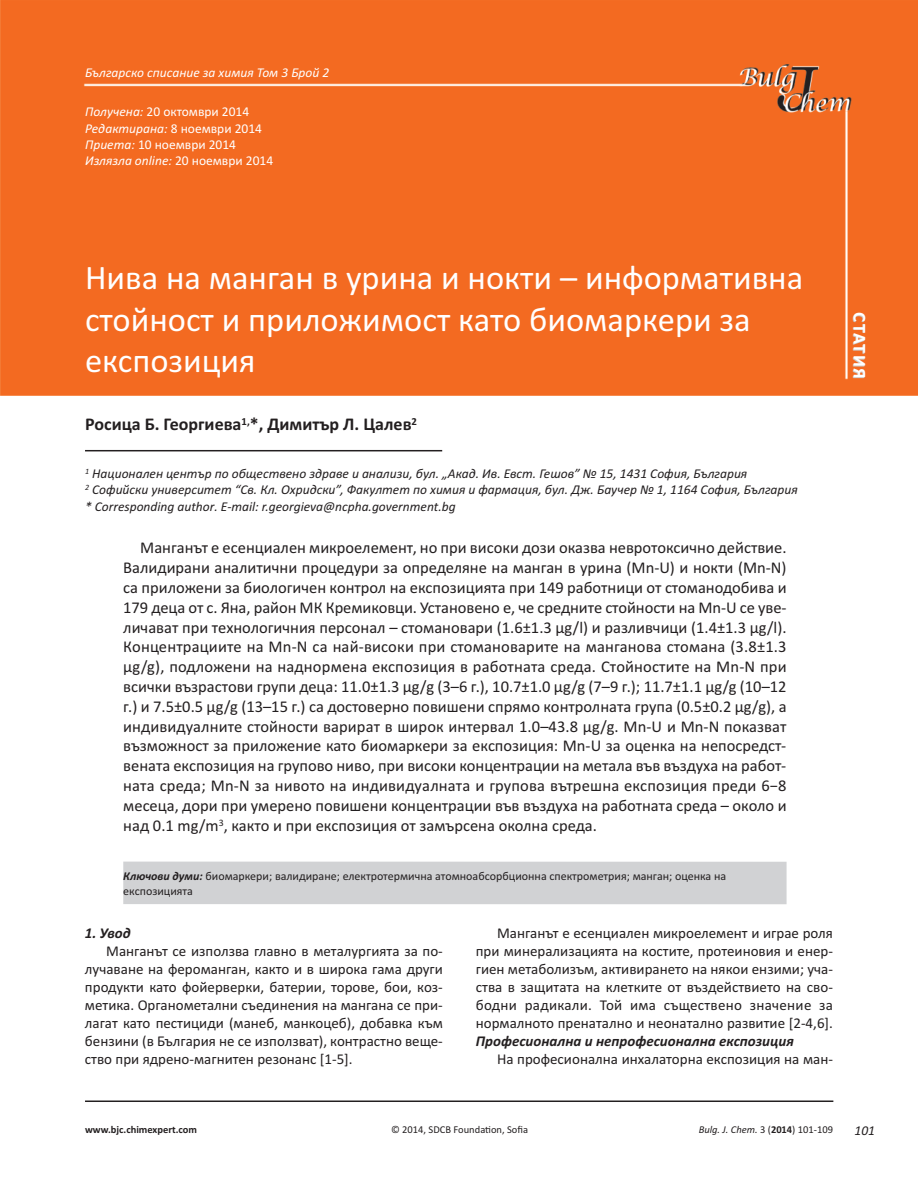
<style>
.page{position:relative;width:918px;height:1188px;background:#fff}
.page>*{position:absolute;margin:0;border:0;box-sizing:border-box;transform-origin:0 0}
.t1{font:34.5px/41.4px "Calibri";color:#fff}
.t2{font:700 18px "Calibri";color:#231f20}
.t3{font:700 18px "Calibri";letter-spacing:.09em;color:#fff}
.t4{font:16.5px/19.8px "Calibri";color:#231f20;text-align:justify}
.t5{font:15px/18px "Calibri";color:#231f20;text-align:justify}
.t6{font:italic 700 15px "Calibri";color:#231f20}
.t7{font:italic 13.5px/16.5px "Calibri";color:#231f20}
.t8{font:13.5px/16.2px "Calibri";color:#fff}
.t9{font:italic 13.5px "Calibri";color:#fff}
.t10{font:12px/15px "Calibri";color:#231f20}
.t11{font:10.5px "Calibri";color:#231f20}
.t12{font:italic 10.5px "Calibri";color:#231f20}
.t13{font:700 10.5px "Calibri";color:#231f20}
.s1{font-style:italic}
.s2{font-weight:700;font-style:italic}
.s3{font-style:normal}
.s4{font-weight:700;font-style:normal}
</style>
<div class="page">
<div style="left:0;top:0;width:918px;height:395px;background:#f36a21"></div>
<hr style="left:85px;top:450px;width:357px;height:1px;background:#231f20">
<hr style="left:85px;top:1101px;width:748px;height:1px;background:#231f20">
<div style="left:123px;top:862px;width:664px;height:42px;background:#d1d2d4"></div>
<p class="t9" style="left:85px;top:65px;width:246px">Българско списание за химия Том 3 Брой 2</p>
<p class="t8" style="left:85px;top:104px;width:190px"><span class="s1">Получена:</span> 20 октомври 2014<br><span class="s1">Редактирана:</span> 8 ноември 2014<br><span class="s1">Приета:</span> 10 ноември 2014<br><span class="s1">Излязла online:</span> 20 ноември 2014</p>
<h1 class="t1" style="left:85px;top:257px;width:720px">Нива на манган в урина и нокти – информативна стойност и приложимост като биомаркери за експозиция</h1>
<p class="t2" style="left:85px;top:413px;width:334px">Росица Б. Георгиева<sup>1,</sup>*, Димитър Л. Цалев<sup>2</sup></p>
<p class="t7" style="left:85px;top:465px;width:714px"><sup>1</sup> Национален център по обществено здраве и анализи, бул. „Акад. Ив. Евст. Гешов” № 15, 1431 София, България<br><sup>2</sup> Софийски университет “Св. Кл. Охридски”, Факултет по химия и фармация, бул. Дж. Баучер № 1, 1164 София, България * Corresponding author. E-mail: r.georgieva@ncpha.government.bg</p>
<p class="t4" style="left:123px;top:538px;width:665px;text-indent:17px">Манганът е есенциален микроелемент, но при високи дози оказва невротоксично действие.<br>Валидирани аналитични процедури за определяне на манган в урина (Mn-U) и нокти (Mn-N) са приложени за биологичен контрол на експозицията при 149 работници от стоманодобива и 179 деца от с. Яна, район МК Кремиковци. Установено е, че средните стойности на Mn-U се уве&shy;личават при технологичния персонал – стомановари (1.6±1.3 μg/l) и разливчици (1.4±1.3 μg/l).<br>Концентрациите на Mn-N са най-високи при стомановарите на манганова стомана (3.8±1.3 μg/g), подложени на наднормена експозиция в работната среда. Стойностите на Mn-N при всички възрастови групи деца: 11.0±1.3 μg/g (3–6 г.), 10.7±1.0 μg/g (7–9 г.); 11.7±1.1 μg/g (10–12 г.) и 7.5±0.5 μg/g (13–15 г.) са достоверно повишени спрямо контролната група (0.5±0.2 μg/g), а индивидуалните стойности варират в широк интервал 1.0–43.8 μg/g. Mn-U и Mn-N показват възможност за приложение като биомаркери за експозиция: Mn-U за оценка на непосредст&shy;вената експозиция на групово ниво, при високи концентрации на метала във въздуха на работ&shy;ната среда; Mn-N за нивото на индивидуалната и групова вътрешна експозиция преди 6−8 месеца, дори при умерено повишени концентрации във въздуха на работната среда – около и над 0.1 mg/m<sup>3</sup>, както и при експозиция от замърсена околна среда.</p>
<p class="t10" style="left:123px;top:869px;width:604px"><span class="s2">Ключови думи:</span> биомаркери; валидиране; електротермична атомноабсорбционна спектрометрия; манган; оценка на експозицията</p>
<p class="t6" style="left:85px;top:924px;width:47px">1. Увод</p>
<p class="t5" style="left:85px;top:942px;width:359px;text-indent:21px">Манганът се използва главно в металургията за по&shy;лучаване на фероманган, както и в широка гама други продукти като фойерверки, батерии, торове, бои, коз&shy;метика. Органометални съединения на мангана се при&shy;лагат като пестициди (манеб, манкоцеб), добавка към бензини (в България не се използват), контрастно веще&shy;ство при ядрено-магнитен резонанс [1-5].</p>
<p class="t5" style="left:476px;top:924px;width:359px;text-indent:21px">Манганът е есенциален микроелемент и играе роля при минерализацията на костите, протеиновия и енер&shy;гиен метаболизъм, активирането на някои ензими; уча&shy;ства в защитата на клетките от въздействието на сво&shy;бодни радикали. Той има съществено значение за нормалното пренатално и неонатално развитие [2-4,6].</p>
<p class="t6" style="left:476px;top:1032px;width:319px">Професионална и непрофесионална експозиция</p>
<p class="t5" style="left:497px;top:1050px;width:337px">На професионална инхалаторна експозиция на ман-</p>
<p class="t3" style="left:871px;top:312px;width:67px;rotate:90deg">СТАТИЯ</p>
<p class="t13" style="left:85px;top:1123px;width:114px">www.bjc.chimexpert.com</p>
<p class="t11" style="left:391px;top:1123px;width:138px">© 2014, SDCB Foundation, Sofia</p>
<p class="t12" style="left:699px;top:1123px;width:136px">Bulg. J. Chem. <span class="s3">3 (</span><span class="s4">2014</span><span class="s3">) 101-109</span></p>
<p class="t7" style="left:855px;top:1122px;width:22px">101</p>
</div>
